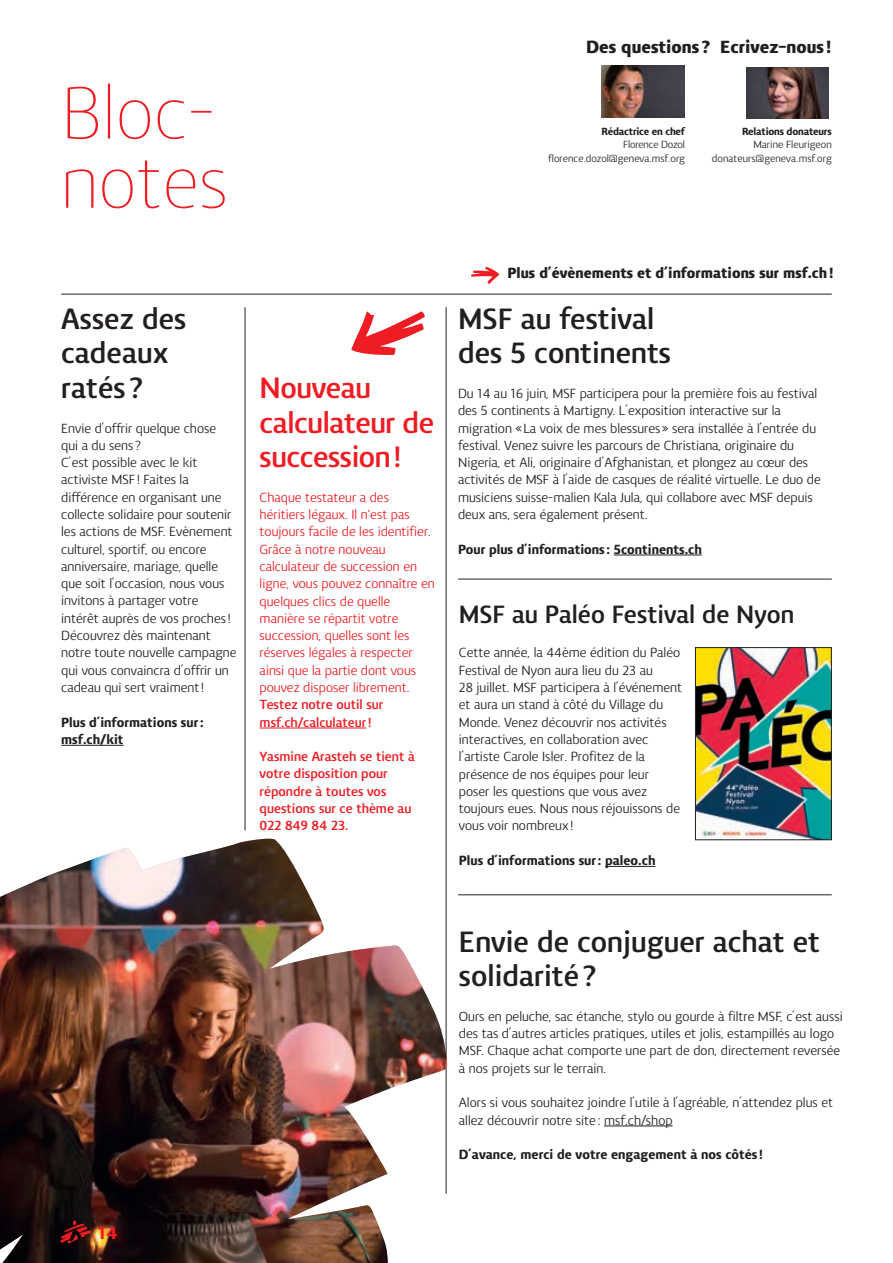
<style>
.page{position:relative;width:893px;height:1263px;background:#fff}
.page>*{position:absolute;margin:0;border:0;box-sizing:border-box;transform-origin:0 0}
.t1{font:300 75px/69.3px "Vitali Neue";color:#ee1d23}
.t2{font:700 30px/34.7px "Vitali Neue";color:#231f20}
.t3{font:700 30px/34.7px "Vitali Neue";letter-spacing:-.015em;color:#ee1d23}
.t4{font:700 25.5px "Vitali Neue";color:#231f20}
.t5{font:800 18px "Vitali Neue";color:#231f20}
.t6{font:900 18px "Vitali Neue";color:#ee1d23}
.t7{font:800 15px "Vitali Neue";color:#231f20}
.t8{font:500 13.5px/17.2px "Vitali Neue";color:#231f20}
.t9{font:500 13.5px/17.2px "Vitali Neue";color:#ee1d23}
.t10{font:900 13.5px/17.2px "Vitali Neue";color:#231f20}
.t11{font:700 13.5px/17.2px "Vitali Neue";color:#ee1d23}
.t12{font:500 10.5px/13.5px "Vitali Neue";letter-spacing:.005em;color:#231f20;text-align:right}
.t13{font:900 10.5px "Vitali Neue";letter-spacing:-.02em;color:#231f20}
</style>
<div class="page">
<img style="left:746px;top:67px;width:82px;height:52px">
<img style="left:601px;top:66px;width:83px;height:51px">
<hr style="left:61px;top:294px;width:771px;height:1px;background:#231f20">
<svg style="left:471px;top:267px;width:28px;height:17px"></svg>
<hr style="left:245px;top:307px;width:1px;height:523px;background:#231f20">
<hr style="left:446px;top:307px;width:1px;height:887px;background:#231f20">
<hr style="left:61px;top:745px;width:63px;height:1px;background:#231f20">
<hr style="left:604px;top:1125px;width:69px;height:1px;background:#231f20">
<svg style="left:351px;top:311px;width:74px;height:44px"></svg>
<hr style="left:614px;top:555px;width:88px;height:1px;background:#231f20">
<hr style="left:605px;top:866px;width:50px;height:1px;background:#231f20">
<img style="left:697px;top:649px;width:133px;height:189px">
<div style="left:695px;top:647px;width:137px;height:193px;border:1px solid #231f20"></div>
<hr style="left:458px;top:579px;width:374px;height:1px;background:#231f20">
<hr style="left:458px;top:894px;width:374px;height:1px;background:#231f20">
<hr style="left:260px;top:728px;width:106px;height:1px;background:#ee1d23">
<img style="left:0;top:839px;width:447px;height:424px">
<svg style="left:60px;top:1220px;width:31px;height:23px"></svg>
<h1 class="t1" style="left:61px;top:79px;width:169px">Bloc&shy;notes</h1>
<h2 class="t2" style="left:61px;top:301px;width:127px">Assez des cadeaux ratés ?</h2>
<p class="t8" style="left:61px;top:419px;width:177px">Envie d’offrir quelque chose qui a du sens ?<br>C’est possible avec le kit activiste MSF ! Faites la différence en organisant une collecte solidaire pour soutenir les actions de MSF. Evènement culturel, sportif, ou encore anniversaire, mariage, quelle que soit l’occasion, nous vous invitons à partager votre intérêt auprès de vos proches!<br>Découvrez dès maintenant notre toute nouvelle campagne qui vous convaincra d’offrir un cadeau qui sert vraiment!</p>
<p class="t10" style="left:61px;top:713px;width:144px">Plus d’informations sur: msf.ch/kit</p>
<h2 class="t3" style="left:260px;top:370px;width:176px">Nouveau calculateur de succession!</h2>
<p class="t9" style="left:260px;top:488px;width:177px">Chaque testateur a des héritiers légaux. Il n'est pas toujours facile de les identifier.<br>Grâce à notre nouveau calculateur de succession en ligne, vous pouvez connaître en quelques clics de quelle manière se répartit votre succession, quelles sont les réserves légales à respecter ainsi que la partie dont vous pouvez disposer librement.</p>
<p class="t11" style="left:260px;top:696px;width:125px">Testez notre outil sur msf.ch/calculateur!</p>
<p class="t11" style="left:260px;top:748px;width:157px">Yasmine Arasteh se tient à votre disposition pour répondre à toutes vos questions sur ce thème au<br>022 849 84 23.</p>
<h3 class="t5" style="left:586px;top:36px;width:247px">Des questions ? Ecrivez-nous !</h3>
<p class="t13" style="left:602px;top:125px;width:85px">Rédactrice en chef</p>
<p class="t12" style="left:548px;top:138px;width:138px">Florence Dozol florence.dozol@geneva.msf.org</p>
<p class="t13" style="left:742px;top:125px;width:91px">Relations donateurs</p>
<p class="t12" style="left:712px;top:138px;width:121px">Marine Fleurigeon donateurs@geneva.msf.org</p>
<p class="t7" style="left:507px;top:264px;width:327px">Plus d’évènements et d’informations sur msf.ch!</p>
<h2 class="t2" style="left:458px;top:301px;width:215px">MSF au festival des 5 continents</h2>
<p class="t8" style="left:458px;top:385px;width:364px">Du 14 au 16 juin, MSF participera pour la première fois au festival des 5 continents à Martigny. L’exposition interactive sur la migration «La voix de mes blessures » sera installée à l’entrée du festival. Venez suivre les parcours de Christiana, originaire du Nigeria, et Ali, originaire d’Afghanistan, et plongez au cœur des activités de MSF à l’aide de casques de réalité virtuelle. Le duo de musiciens suisse-malien Kala Jula, qui collabore avec MSF depuis deux ans, sera également présent.</p>
<p class="t10" style="left:458px;top:540px;width:245px">Pour plus d’informations : 5continents.ch</p>
<h3 class="t4" style="left:459px;top:599px;width:337px">MSF au Paléo Festival de Nyon</h3>
<p class="t8" style="left:459px;top:644px;width:225px">Cette année, la 44ème édition du Paléo Festival de Nyon aura lieu du 23 au<br>28 juillet. MSF participera à l’événement et aura un stand à côté du Village du Monde. Venez découvrir nos activités interactives, en collaboration avec l’artiste Carole Isler. Profitez de la présence de nos équipes pour leur poser les questions que vous avez toujours eues. Nous nous réjouissons de vous voir nombreux !</p>
<p class="t10" style="left:459px;top:852px;width:198px">Plus d’informations sur: paleo.ch</p>
<h2 class="t2" style="left:459px;top:924px;width:363px">Envie de conjuguer achat et solidarité?</h2>
<p class="t8" style="left:459px;top:1007px;width:385px">Ours en peluche, sac étanche, stylo ou gourde à filtre MSF, c’est aussi des tas d’autres articles pratiques, utiles et jolis, estampillés au logo MSF. Chaque achat comporte une part de don, directement reversée à nos projets sur le terrain.</p>
<p class="t8" style="left:459px;top:1094px;width:376px">Alors si vous souhaitez joindre l’utile à l’agréable, n’attendez plus et allez découvrir notre site: msf.ch/shop</p>
<p class="t10" style="left:459px;top:1146px;width:305px">D’avance, merci de votre engagement à nos côtés !</p>
<h3 class="t6" style="left:98px;top:1222px;width:21px">14</h3>
</div>
